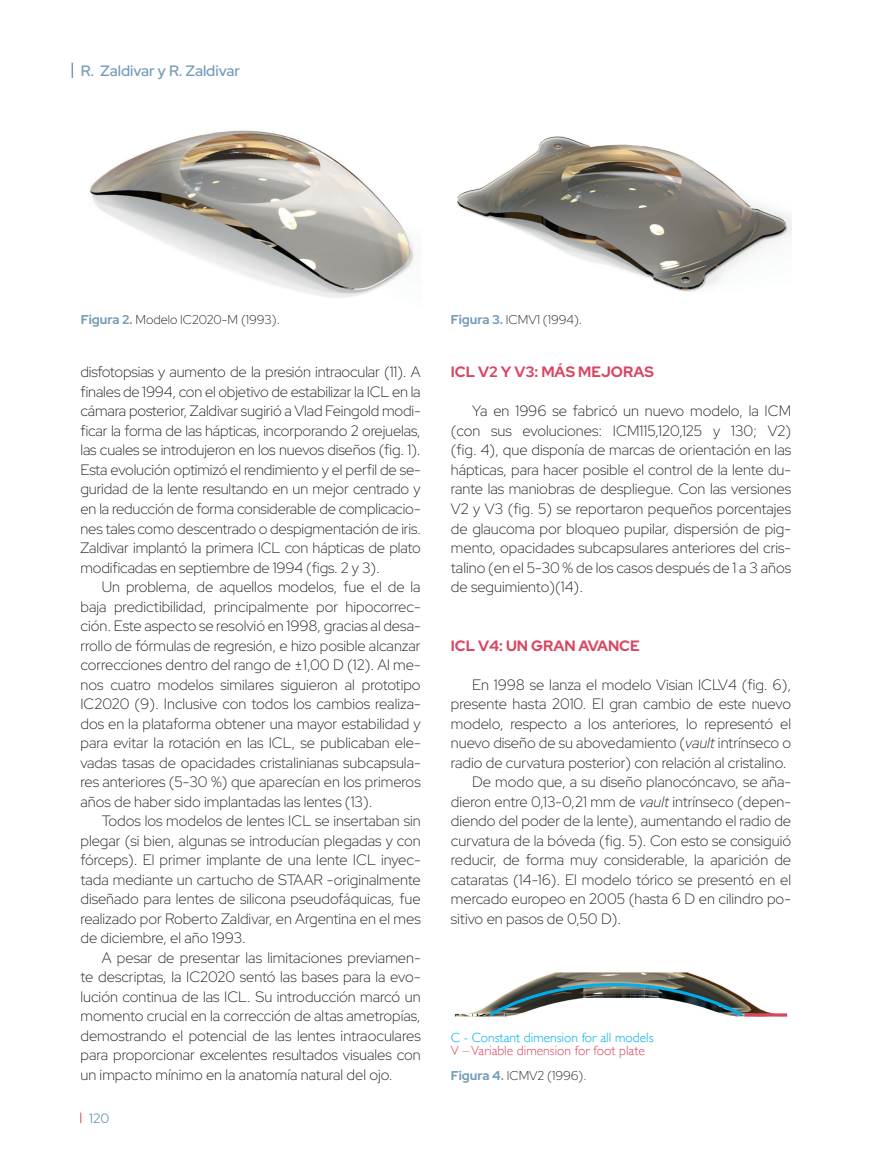
<style>
.page{position:relative;width:872px;height:1170px;background:#fff}
.page>*{position:absolute;margin:0;border:0;box-sizing:border-box;transform-origin:0 0}
.t1{font:300 15px/19.5px "Red Hat Display";color:#231f20;text-align:justify}
.t2{font:700 15px "Red Hat Display";color:#da4661}
.t3{font:600 15px "Red Hat Display";color:#759cb8}
.t4{font:300 13.5px "Gill Sans";color:#00aeef}
.t5{font:300 13.5px "Gill Sans";color:#da4661}
.t6{font:13.5px "Red Hat Display";color:#759cb8}
.t7{font:300 12.75px "Red Hat Display";color:#231f20}
.s1{font-weight:700;color:#759cb8}
.s2{font-style:italic}
</style>
<div class="page">
<svg style="left:72px;top:63px;width:1px;height:15px"></svg>
<img style="left:90px;top:130px;width:324px;height:168px">
<img style="left:457px;top:136px;width:334px;height:156px">
<img style="left:454px;top:972px;width:334px;height:45px">
<hr style="left:744px;top:1013px;width:43px;height:3px;background:#da4661">
<svg style="left:487px;top:981px;width:258px;height:36px"></svg>
<p class="t3" style="left:81px;top:61px;width:161px">R. Zaldivar y R. Zaldivar</p>
<p class="t7" style="left:81px;top:311px;width:201px"><span class="s1">Figura 2.</span> Modelo IC2020-M (1993).</p>
<p class="t7" style="left:451px;top:311px;width:133px"><span class="s1">Figura 3.</span> ICMV1 (1994).</p>
<p class="t1" style="left:80px;top:362px;width:342px">disfotopsias y aumento de la presión intraocular (11). A finales de 1994, con el objetivo de estabilizar la ICL en la cámara posterior, Zaldivar sugirió a Vlad Feingold modi&shy;ficar la forma de las hápticas, incorporando 2 orejuelas, las cuales se introdujeron en los nuevos diseños (fig. 1).<br>Esta evolución optimizó el rendimiento y el perfil de se&shy;guridad de la lente resultando en un mejor centrado y en la reducción de forma considerable de complicacio&shy;nes tales como descentrado o despigmentación de iris.<br>Zaldivar implantó la primera ICL con hápticas de plato modificadas en septiembre de 1994 (figs. 2 y 3).</p>
<p class="t1" style="left:80px;top:576px;width:342px;text-indent:21px">Un problema, de aquellos modelos, fue el de la baja predictibilidad, principalmente por hipocorrec&shy;ción. Este aspecto se resolvió en 1998, gracias al desa&shy;rrollo de fórmulas de regresión, e hizo posible alcanzar correcciones dentro del rango de ±1,00 D (12). Al me&shy;nos cuatro modelos similares siguieron al prototipo IC2020 (9). Inclusive con todos los cambios realiza&shy;dos en la plataforma obtener una mayor estabilidad y para evitar la rotación en las ICL, se publicaban ele&shy;vadas tasas de opacidades cristalinianas subcapsula&shy;res anteriores (5-30 %) que aparecían en los primeros años de haber sido implantadas las lentes (13).</p>
<p class="t1" style="left:80px;top:810px;width:342px;text-indent:21px">Todos los modelos de lentes ICL se insertaban sin plegar (si bien, algunas se introducían plegadas y con fórceps). El primer implante de una lente ICL inyec&shy;tada mediante un cartucho de STAAR -originalmente diseñado para lentes de silicona pseudofáquicas, fue realizado por Roberto Zaldivar, en Argentina en el mes de diciembre, el año 1993.</p>
<p class="t1" style="left:80px;top:947px;width:342px;text-indent:21px">A pesar de presentar las limitaciones previamen&shy;te descriptas, la IC2020 sentó las bases para la evo&shy;lución continua de las ICL. Su introducción marcó un momento crucial en la corrección de altas ametropías, demostrando el potencial de las lentes intraoculares para proporcionar excelentes resultados visuales con un impacto mínimo en la anatomía natural del ojo.</p>
<p class="t6" style="left:89px;top:1108px;width:22px">120</p>
<p class="t2" style="left:451px;top:362px;width:205px">ICL V2 Y V3: MÁS MEJORAS</p>
<p class="t1" style="left:451px;top:401px;width:342px;text-indent:21px">Ya en 1996 se fabricó un nuevo modelo, la ICM (con sus evoluciones: ICM115,120,125 y 130; V2) (fig. 4), que disponía de marcas de orientación en las hápticas, para hacer posible el control de la lente du&shy;rante las maniobras de despliegue. Con las versiones V2 y V3 (fig. 5) se reportaron pequeños porcentajes de glaucoma por bloqueo pupilar, dispersión de pig&shy;mento, opacidades subcapsulares anteriores del cris&shy;talino (en el 5-30 % de los casos después de 1 a 3 años de seguimiento)(14).</p>
<p class="t2" style="left:451px;top:635px;width:190px">ICL V4: UN GRAN AVANCE</p>
<p class="t1" style="left:472px;top:674px;width:320px">En 1998 se lanza el modelo Visian ICLV4 (fig. 6),</p>
<p class="t1" style="left:451px;top:693px;width:342px">presente hasta 2010. El gran cambio de este nuevo</p>
<p class="t1" style="left:451px;top:713px;width:342px">modelo, respecto a los anteriores, lo representó el</p>
<p class="t1" style="left:451px;top:732px;width:342px">nuevo diseño de su abovedamiento (<span class="s2">vault</span> intrínseco o</p>
<p class="t1" style="left:451px;top:752px;width:337px">radio de curvatura posterior) con relación al cristalino.</p>
<p class="t1" style="left:472px;top:771px;width:320px">De modo que, a su diseño planocóncavo, se aña-</p>
<p class="t1" style="left:451px;top:791px;width:342px">dieron entre 0,13-0,21 mm de <span class="s2">vault</span> intrínseco (depen-</p>
<p class="t1" style="left:451px;top:810px;width:342px">diendo del poder de la lente), aumentando el radio de</p>
<p class="t1" style="left:451px;top:830px;width:337px">curvatura de la bóveda (fig. 5). Con esto se consiguió</p>
<p class="t1" style="left:451px;top:849px;width:342px">reducir, de forma muy considerable, la aparición de</p>
<p class="t1" style="left:451px;top:869px;width:342px">cataratas (14-16). El modelo tórico se presentó en el</p>
<p class="t1" style="left:451px;top:888px;width:342px">mercado europeo en 2005 (hasta 6 D en cilindro po-</p>
<p class="t1" style="left:451px;top:908px;width:172px">sitivo en pasos de 0,50 D).</p>
<p class="t4" style="left:451px;top:1026px;width:204px">C - Constant dimension for all models</p>
<p class="t5" style="left:451px;top:1039px;width:195px">V – Variable dimension for foot plate</p>
<p class="t7" style="left:451px;top:1066px;width:137px"><span class="s1">Figura 4.</span> ICMV2 (1996).</p>
</div>
